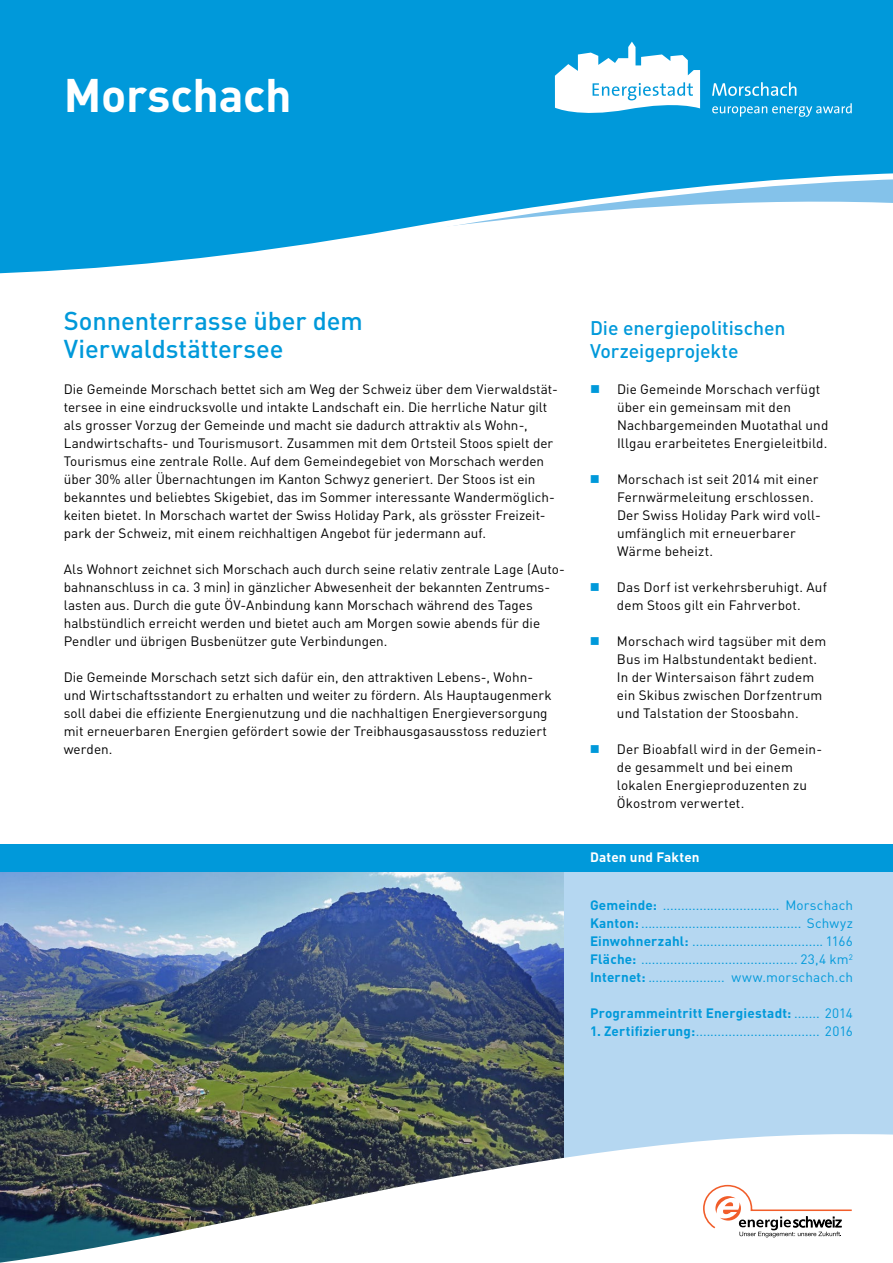
<style>
.page{position:relative;width:893px;height:1263px;background:#fff}
.page>*{position:absolute;margin:0;border:0;box-sizing:border-box;transform-origin:0 0}
.t1{font:700 46.5px "DIN Pro";letter-spacing:-.005em;color:#fff}
.t2{font:500 25.5px/28.5px "DIN Pro";color:#0099da}
.t3{font:500 19.5px/23.4px "DIN Pro";letter-spacing:-.005em;color:#0099da}
.t4{font:13.5px/18px "DIN Pro";letter-spacing:.005em;color:#000}
.t5{font:13.5px/18px "DIN Pro";letter-spacing:.01em;color:#0099da;text-align:justify}
.t6{font:700 13.5px "DIN Pro";letter-spacing:.015em;color:#0099da}
.t7{font:700 13.5px "DIN Pro";letter-spacing:.01em;color:#fff}
.s1{font-weight:700}
.s2{font-weight:400}
</style>
<div class="page">
<svg style="left:0;top:0;width:893px;height:274px"></svg>
<div style="left:0;top:871px;width:893px;height:392px;background:#b5d7f1"></div>
<img style="left:0;top:871px;width:563px;height:262px">
<svg style="left:0;top:1133px;width:893px;height:130px;background:#aab0b3"></svg>
<svg style="left:703px;top:1184px;width:150px;height:53px;background:#eae1dd"></svg>
<svg style="left:712px;top:103px;width:140px;height:14px;background:#33ade1"></svg>
<svg style="left:712px;top:82px;width:84px;height:14px"></svg>
<svg style="left:555px;top:42px;width:145px;height:76px"></svg>
<div style="left:0;top:844px;width:893px;height:27px;background:#0099da"></div>
<h1 class="t1" style="left:64px;top:64px;width:229px">Morschach</h1>
<h2 class="t2" style="left:64px;top:305px;width:300px">Sonnenterrasse über dem<br>Vierwaldstättersee</h2>
<p class="t4" style="left:64px;top:380px;width:496px">Die Gemeinde Morschach bettet sich am Weg der Schweiz über dem Vierwaldstät&shy;tersee in eine eindrucksvolle und intakte Landschaft ein. Die herrliche Natur gilt als grosser Vorzug der Gemeinde und macht sie dadurch attraktiv als Wohn-, Landwirtschafts- und Tourismusort. Zusammen mit dem Ortsteil Stoos spielt der Tourismus eine zentrale Rolle. Auf dem Gemeindegebiet von Morschach werden über 30% aller Übernachtungen im Kanton Schwyz generiert. Der Stoos ist ein bekanntes und beliebtes Skigebiet, das im Sommer interessante Wandermöglich&shy;keiten bietet. In Morschach wartet der Swiss Holiday Park, als grösster Freizeit&shy;park der Schweiz, mit einem reichhaltigen Angebot für jedermann auf.</p>
<p class="t4" style="left:64px;top:560px;width:503px">Als Wohnort zeichnet sich Morschach auch durch seine relativ zentrale Lage (Auto&shy;bahnanschluss in ca. 3 min) in gänzlicher Abwesenheit der bekannten Zentrums&shy;lasten aus. Durch die gute ÖV-Anbindung kann Morschach während des Tages halbstündlich erreicht werden und bietet auch am Morgen sowie abends für die Pendler und übrigen Busbenützer gute Verbindungen.</p>
<p class="t4" style="left:64px;top:668px;width:489px">Die Gemeinde Morschach setzt sich dafür ein, den attraktiven Lebens-, Wohn&shy;und Wirtschaftsstandort zu erhalten und weiter zu fördern. Als Hauptaugenmerk soll dabei die effiziente Energienutzung und die nachhaltigen Energieversorgung mit erneuerbaren Energien gefördert sowie der Treibhausgasausstoss reduziert werden.</p>
<h3 class="t3" style="left:590px;top:315px;width:197px">Die energiepolitischen<br>Vorzeigeprojekte</h3>
<p class="t4" style="left:617px;top:380px;width:213px">Die Gemeinde Morschach verfügt über ein gemeinsam mit den<br>Nachbargemeinden Muotathal und<br>Illgau erarbeitetes Energieleitbild.</p>
<p class="t4" style="left:617px;top:470px;width:205px">Morschach ist seit 2014 mit einer<br>Fernwärmeleitung erschlossen.<br>Der Swiss Holiday Park wird voll&shy;umfänglich mit erneuerbarer<br>Wärme beheizt.</p>
<p class="t4" style="left:617px;top:578px;width:211px">Das Dorf ist verkehrsberuhigt. Auf dem Stoos gilt ein Fahrverbot.</p>
<p class="t4" style="left:617px;top:632px;width:211px">Morschach wird tagsüber mit dem<br>Bus im Halbstundentakt bedient.<br>In der Wintersaison fährt zudem ein Skibus zwischen Dorfzentrum und Talstation der Stoosbahn.</p>
<p class="t4" style="left:617px;top:740px;width:207px">Der Bioabfall wird in der Gemein&shy;de gesammelt und bei einem lokalen Energieproduzenten zu<br>Ökostrom verwertet.</p>
<p class="t7" style="left:590px;top:848px;width:111px">Daten und Fakten</p>
<p class="t5" style="left:590px;top:896px;width:265px"><span class="s1">Gemeinde:</span> ................................ Morschach <span class="s1">Kanton:</span> ............................................ Schwyz <span class="s1">Einwohnerzahl:</span> .................................... 1166<br><span class="s1">Fläche:</span> ........................................... 23,4 km<sup>2<br></sup><span class="s1">Internet:</span> ..................... www.morschach.ch</p>
<p class="t6" style="left:590px;top:1004px;width:264px">Programmeintritt Energiestadt: <span class="s2">....... 2014</span></p>
<p class="t5" style="left:590px;top:1022px;width:264px"><span class="s1">1. Zertifizierung:</span>.................................. 2016</p>
</div>
